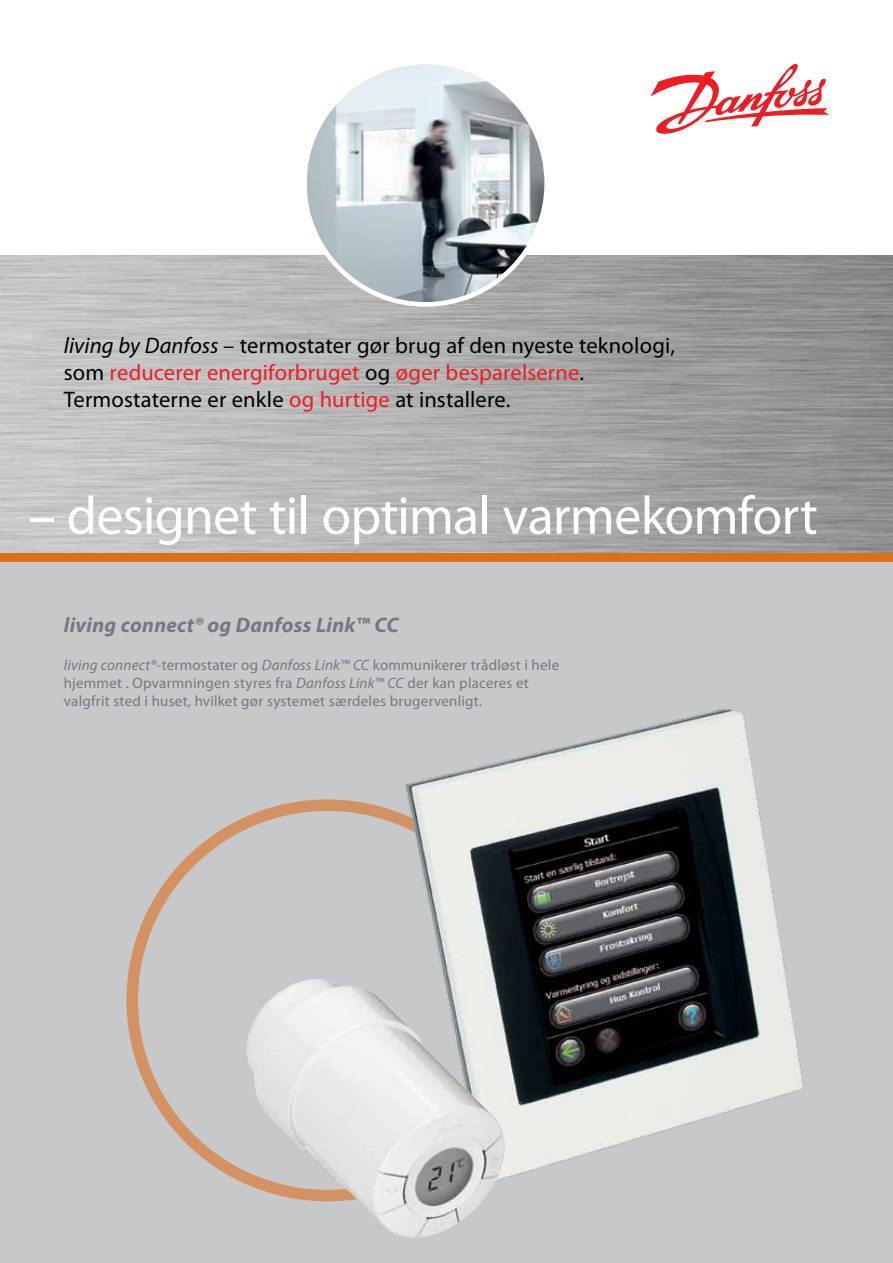
<style>
.page{position:relative;width:893px;height:1263px;background:#fff}
.page>*{position:absolute;margin:0;border:0;box-sizing:border-box;transform-origin:0 0}
.t1{font:54px "Myriad Pro";letter-spacing:-.015em;color:#fff}
.t2{font:22.5px/27px "Myriad Pro";letter-spacing:.01em;color:#000}
.t3{font:italic 700 21px "Myriad Pro";letter-spacing:.015em;color:#77787b}
.t4{font:15px/18px "Myriad Pro";letter-spacing:.015em;color:#77787b}
.s1{font-style:italic}
.s2{color:#ed1d24}
</style>
<div class="page">
<div style="left:0;top:383px;width:893px;height:880px;background:#c7c8ca"></div>
<div style="left:0;top:553px;width:893px;height:8px;background:#dd6e1d"></div>
<img style="left:0;top:255px;width:893px;height:298px">
<img style="left:307px;top:66px;width:240px;height:238px">
<div style="left:302px;top:60px;width:247px;height:247px;border:5px solid #fff;border-radius:50%"></div>
<img style="left:365px;top:708px;width:439px;height:470px">
<img style="left:246px;top:979px;width:259px;height:259px">
<svg style="left:651px;top:63px;width:178px;height:71px"></svg>
<h2 class="t2" style="left:64px;top:332px;width:613px"><span class="s1">living by Danfoss</span> – termostater gør brug af den nyeste teknologi, som <span class="s2">reducerer energiforbruget</span> og <span class="s2">øger besparelserne</span>.<br>Termostaterne er enkle <span class="s2">og hurtige</span> at installere.</h2>
<h1 class="t1" style="left:28px;top:486px;width:791px">– designet til optimal varmekomfort</h1>
<h3 class="t3" style="left:64px;top:614px;width:336px">living connect® og Danfoss Link™ CC</h3>
<p class="t4" style="left:64px;top:657px;width:497px"><span class="s1">living connect®</span>-termostater og <span class="s1">Danfoss Link™ CC</span> kommunikerer trådløst i hele hjemmet . Opvarmningen styres fra <span class="s1">Danfoss Link™ CC</span> der kan placeres et valgfrit sted i huset, hvilket gør systemet særdeles brugervenligt.</p>
</div>
